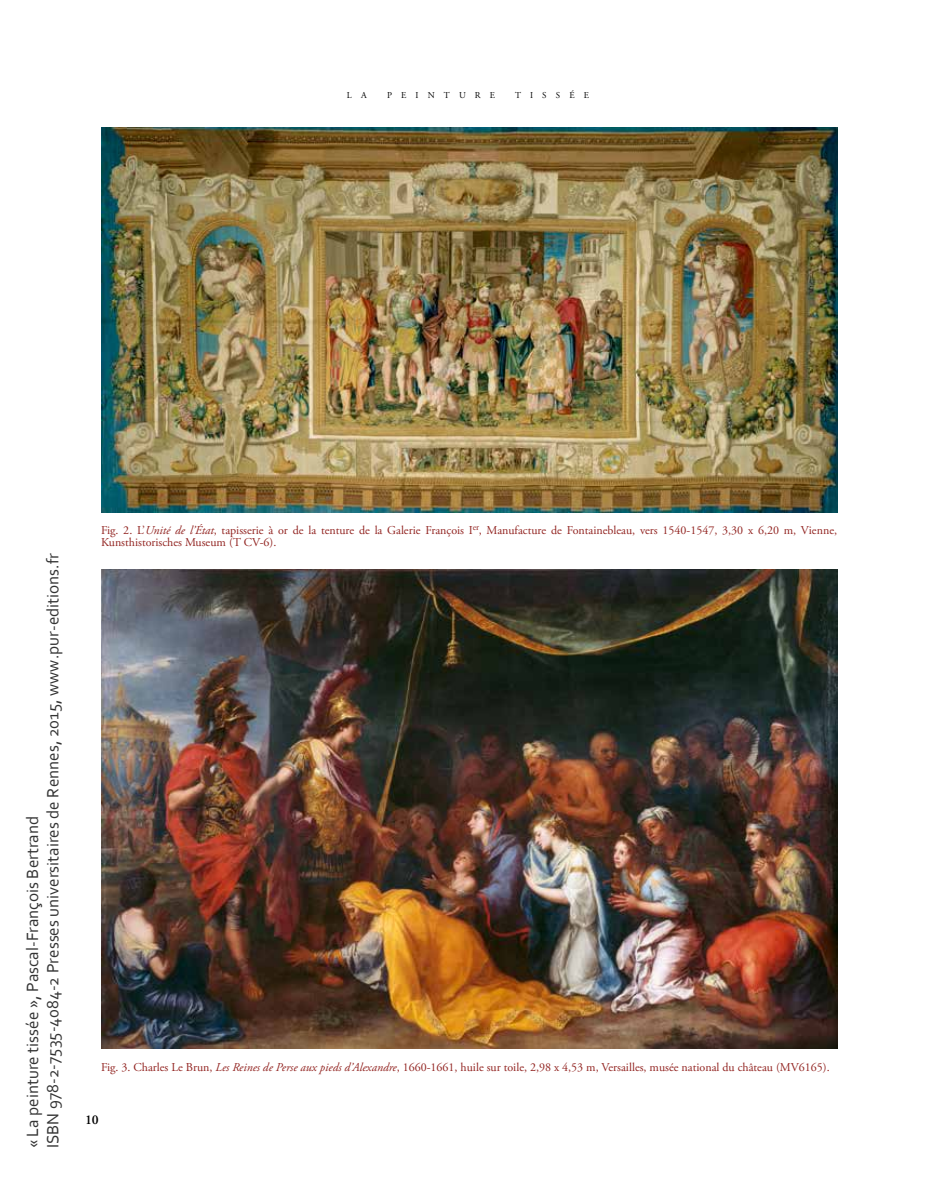
<style>
.page{position:relative;width:936px;height:1191px;background:#fff}
.page>*{position:absolute;margin:0;border:0;box-sizing:border-box;transform-origin:0 0}
.t1{font:17.1px/20.5px "Corbel";color:rgb(0 0 0/.8)}
.t2{font:600 13.5px "Adobe Garamond Pro";color:#000}
.t3{font:12px/12px "Adobe Garamond Pro";color:#922421}
.t4{font:9px "Adobe Garamond Pro";letter-spacing:1.015em;color:#000}
.s1{font-style:italic}
</style>
<div class="page">
<img style="left:101px;top:128px;width:736px;height:385px">
<img style="left:101px;top:569px;width:736px;height:480px">
<p class="t4" style="left:347px;top:90px;width:21px">l a</p>
<p class="t4" style="left:387px;top:90px;width:109px">peinture</p>
<p class="t4" style="left:515px;top:90px;width:75px">tissée</p>
<h1 class="t1" style="left:22px;top:1148px;width:597px;rotate:-90deg">« La peinture tissée », Pascal-François Bertrand<br>ISBN 978-2-7535-4084-2 Presses universitaires de Rennes, 2015, www.pur-editions.fr</h1>
<p class="t3" style="left:101px;top:525px;width:737px">Fig. 2. L’<span class="s1">Unité de l’État</span>, tapisserie à or de la tenture de la Galerie François I<sup>er</sup>, Manufacture de Fontainebleau, vers 1540-1547, 3,30 x 6,20 m, Vienne,<br>Kunsthistorisches Museum (T CV-6).</p>
<p class="t3" style="left:101px;top:1061px;width:730px">Fig. 3. Charles Le Brun, <span class="s1">Les Reines de Perse aux pieds d’Alexandre</span>, 1660-1661, huile sur toile, 2,98 x 4,53 m, Versailles, musée national du château (MV6165).</p>
<p class="t2" style="left:85px;top:1112px;width:15px">10</p>
</div>
